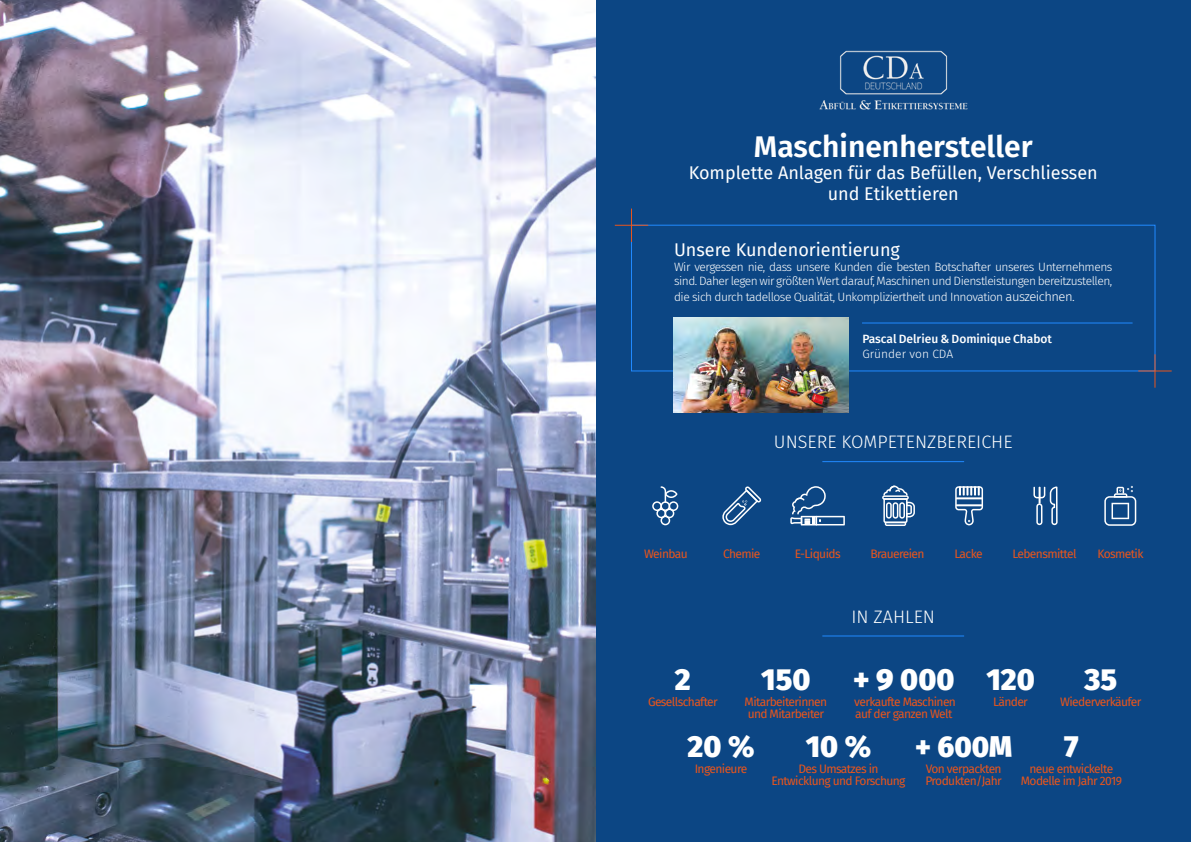
<style>
.page{position:relative;width:1191px;height:842px;background:#fff}
.page>*{position:absolute;margin:0;border:0;box-sizing:border-box;transform-origin:0 0}
.t1{font:900 30px "Fira Sans";color:#fff}
.t2{font:600 30px "Fira Sans";color:#fff}
.t3{font:900 29px "Fira Sans";color:#fff}
.t4{font:18px/21.6px "Fira Sans";color:#fff;text-align:center}
.t5{font:300 18px "Fira Sans";color:#fff}
.t6{font:12px/12px "Fira Sans";letter-spacing:-.05em;color:#e9551c}
.t7{font:300 12px/14.4px "Fira Sans";letter-spacing:-.04em;color:#fff}
.t8{font:500 12px "Fira Sans";color:#fff}
.t9{font:300 12px "Fira Sans";color:#fff}
.s1{font-size:13px}
</style>
<div class="page">
<div style="left:595px;top:0;width:596px;height:842px;background:#0c4684"></div>
<hr style="left:862px;top:323px;width:270px;height:1px;background:#218aff">
<hr style="left:822px;top:635px;width:142px;height:1px;background:#218aff">
<hr style="left:822px;top:461px;width:142px;height:1px;background:#218aff">
<div style="left:631px;top:225px;width:524px;height:146px;border:1px solid #218aff"></div>
<hr style="left:631px;top:209px;width:1px;height:33px;background:#e9551c">
<hr style="left:615px;top:225px;width:33px;height:1px;background:#e9551c">
<hr style="left:1154px;top:354px;width:1px;height:34px;background:#e9551c">
<hr style="left:1138px;top:370px;width:33px;height:1px;background:#e9551c">
<img style="left:673px;top:318px;width:175px;height:95px">
<svg style="left:652px;top:486px;width:26px;height:39px"></svg>
<svg style="left:722px;top:486px;width:39px;height:39px"></svg>
<svg style="left:790px;top:486px;width:55px;height:39px"></svg>
<svg style="left:882px;top:486px;width:33px;height:40px"></svg>
<svg style="left:955px;top:486px;width:28px;height:39px"></svg>
<svg style="left:1033px;top:486px;width:24px;height:39px"></svg>
<svg style="left:1104px;top:486px;width:32px;height:40px"></svg>
<img style="left:0;top:0;width:595px;height:842px">
<img style="left:819px;top:50px;width:149px;height:60px">
<h1 class="t2" style="left:754px;top:122px;width:280px">Maschinenhersteller</h1>
<h3 class="t4" style="left:688px;top:161px;width:410px">Komplette Anlagen für das Befüllen, Verschliessen und Etikettieren</h3>
<h3 class="t4" style="left:674px;top:239px;width:227px">Unsere Kundenorientierung</h3>
<p class="t7" style="left:674px;top:259px;width:440px">Wir vergessen nie, dass unsere Kunden die besten Botschafter unseres Unternehmens sind. Daher legen wir größten Wert darauf, Maschinen und Dienstleistungen bereitzustellen,</p>
<p class="t7" style="left:674px;top:289px;width:402px">die sich durch tadellose Qualität, Unkompliziertheit und Innovation <span class="s1">auszeichnen.</span></p>
<p class="t8" style="left:862px;top:330px;width:191px">Pascal Delrieu &amp; Dominique Chabot</p>
<p class="t9" style="left:862px;top:345px;width:92px">Gründer von CDA</p>
<h3 class="t5" style="left:774px;top:429px;width:240px">UNSERE KOMPETENZBEREICHE</h3>
<p class="t6" style="left:644px;top:548px;width:45px">Weinbau</p>
<p class="t6" style="left:723px;top:548px;width:39px">Chemie</p>
<p class="t6" style="left:794px;top:548px;width:47px">E-Liquids</p>
<p class="t6" style="left:870px;top:548px;width:55px">Brauereien</p>
<p class="t6" style="left:954px;top:548px;width:30px">Lacke</p>
<p class="t6" style="left:1012px;top:548px;width:66px">Lebensmittel</p>
<p class="t6" style="left:1097px;top:548px;width:47px">Kosmetik</p>
<h1 class="t1" style="left:675px;top:653px;width:17px">2</h1>
<p class="t6" style="left:648px;top:696px;width:71px">Gesellschafter</p>
<h1 class="t1" style="left:761px;top:653px;width:51px">150</h1>
<p class="t6" style="left:744px;top:696px;width:84px">Mitarbeiterinnen und Mitarbeiter</p>
<h3 class="t5" style="left:851px;top:604px;width:85px">IN ZAHLEN</h3>
<h1 class="t1" style="left:853px;top:653px;width:103px">+ 9 000</h1>
<p class="t6" style="left:854px;top:696px;width:103px">verkaufte Maschinen auf der ganzen Welt</p>
<h1 class="t1" style="left:986px;top:653px;width:50px">120</h1>
<p class="t6" style="left:993px;top:696px;width:36px">Länder</p>
<h1 class="t1" style="left:1084px;top:653px;width:34px">35</h1>
<p class="t6" style="left:1060px;top:696px;width:83px">Wiederverkäufer</p>
<h1 class="t1" style="left:687px;top:720px;width:68px">20 %</h1>
<p class="t6" style="left:694px;top:763px;width:54px">Ingenieure</p>
<h1 class="t1" style="left:805px;top:720px;width:67px">10 %</h1>
<p class="t6" style="left:771px;top:763px;width:136px;text-align:center">Des Umsatzes in<br>Entwicklung und Forschung</p>
<h2 class="t3" style="left:915px;top:721px;width:99px">+ 600M</h2>
<p class="t6" style="left:925px;top:763px;width:78px">Von verpackten<br>Produkten/Jahr</p>
<h1 class="t1" style="left:1064px;top:720px;width:16px">7</h1>
<p class="t6" style="left:1020px;top:762px;width:103px;text-align:center">neue entwickelte<br>Modelle im Jahr 2019</p>
</div>
